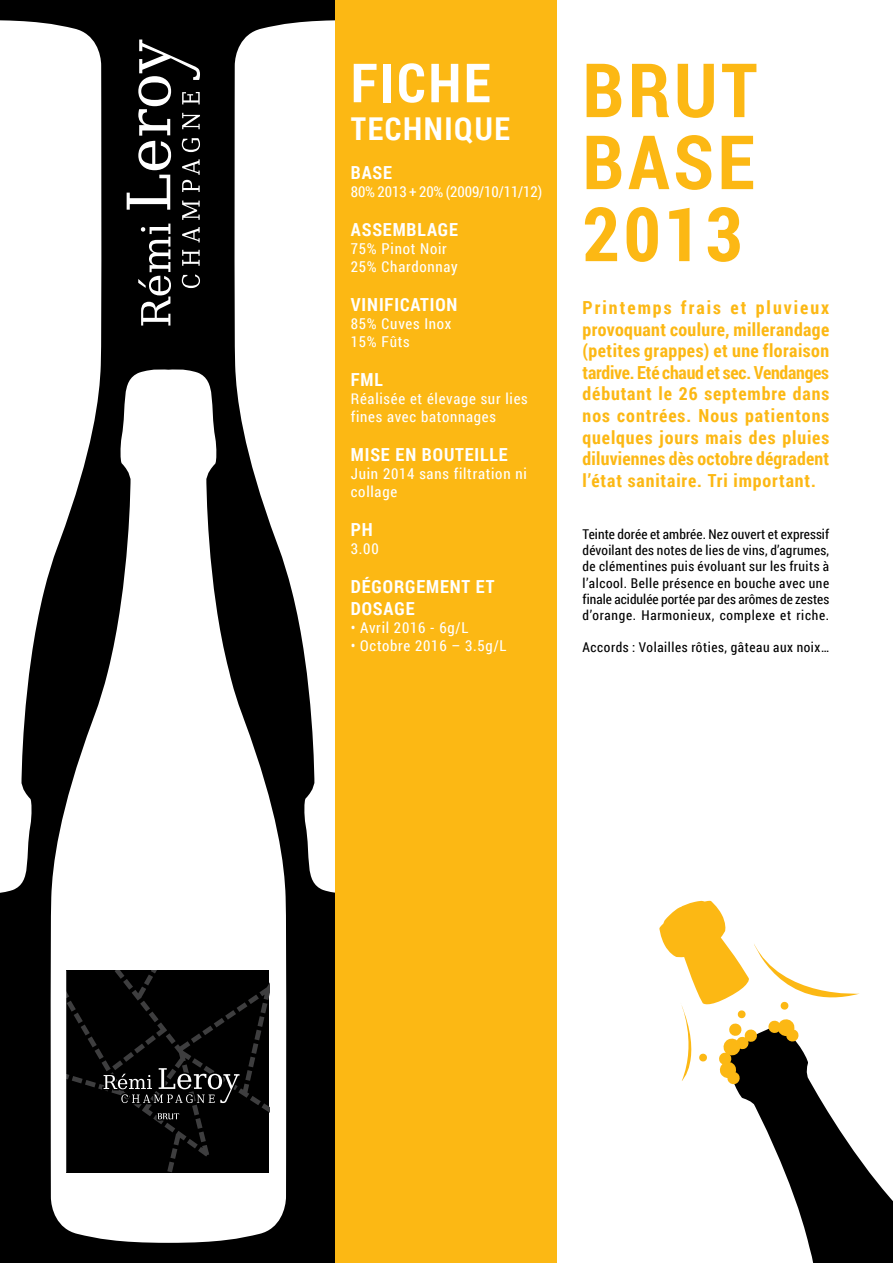
<style>
.page{position:relative;width:893px;height:1263px;background:#fff}
.page>*{position:absolute;margin:0;border:0;box-sizing:border-box;transform-origin:0 0}
.t1{font:700 75px/72px "Roboto Condensed";letter-spacing:.05em;color:#fcb814;text-align:justify}
.t2{font:700 54px "Roboto Condensed";letter-spacing:.05em;color:#fff}
.t3{font:700 31.5px "Roboto Condensed";letter-spacing:.05em;color:#fff}
.t4{font:700 18px/21.6px "Roboto Condensed";letter-spacing:.025em;color:#fcb814;text-align:justify}
.t5{font:700 18px/21.6px "Roboto Condensed";letter-spacing:.05em;color:#fff}
.t6{font:15px/18px "Roboto Condensed";letter-spacing:.05em;color:#fff}
.t7{font:15px "Roboto Condensed";letter-spacing:-.005em;color:#fff}
.t8{font:13.5px/16.2px "Roboto Condensed";letter-spacing:.045em;color:#000;text-align:justify}
</style>
<div class="page">
<div style="left:0;top:0;width:336px;height:1263px;background:#000"></div>
<svg style="left:234px;top:20px;width:102px;height:874px;background:#dededc"></svg>
<svg style="left:0;top:20px;width:102px;height:873px;background:#dedede"></svg>
<svg style="left:50px;top:368px;width:237px;height:875px;fill:#fff"></svg>
<svg style="left:127px;top:40px;width:73px;height:286px"></svg>
<div style="left:336px;top:0;width:221px;height:1263px;background:#fcb814"></div>
<svg style="left:659px;top:900px;width:234px;height:363px"></svg>
<svg style="left:67px;top:970px;width:202px;height:202px"></svg>
<h2 class="t2" style="left:351px;top:45px;width:141px">FICHE</h2>
<h3 class="t3" style="left:351px;top:107px;width:161px">TECHNIQUE</h3>
<h3 class="t5" style="left:351px;top:161px;width:43px">BASE</h3>
<p class="t7" style="left:351px;top:181px;width:193px">80% 2013 + 20% (2009/10/11/12)</p>
<h3 class="t5" style="left:351px;top:218px;width:109px">ASSEMBLAGE</h3>
<p class="t6" style="left:351px;top:239px;width:108px">75% Pinot Noir<br>25% Chardonnay</p>
<h3 class="t5" style="left:351px;top:293px;width:108px">VINIFICATION</h3>
<p class="t6" style="left:351px;top:314px;width:102px">85% Cuves Inox<br>15% Fûts</p>
<h3 class="t5" style="left:351px;top:368px;width:34px">FML</h3>
<p class="t6" style="left:351px;top:389px;width:178px">Réalisée et élevage sur lies fines avec batonnages</p>
<h3 class="t5" style="left:351px;top:443px;width:158px">MISE EN BOUTEILLE</h3>
<p class="t6" style="left:351px;top:464px;width:177px">Juin 2014 sans filtration ni collage</p>
<h3 class="t5" style="left:351px;top:518px;width:23px">PH</h3>
<p class="t6" style="left:351px;top:539px;width:29px">3.00</p>
<h3 class="t5" style="left:351px;top:575px;width:145px">DÉGORGEMENT ET<br>DOSAGE</h3>
<p class="t6" style="left:351px;top:618px;width:119px">• Avril 2016 - 6g/L</p>
<p class="t6" style="left:351px;top:636px;width:157px">• Octobre 2016 – 3.5g/L</p>
<h1 class="t1" style="left:583px;top:52px;width:176px">BRUT BASE 2013</h1>
<p class="t4" style="left:583px;top:296px;width:248px">Printemps frais et pluvieux provoquant coulure, millerandage (petites grappes) et une floraison tardive. Eté chaud et sec. Vendanges débutant le 26 septembre dans nos contrées. Nous patientons quelques jours mais des pluies diluviennes dès octobre dégradent l’état sanitaire. Tri important.</p>
<p class="t8" style="left:583px;top:526px;width:248px">Teinte dorée et ambrée. Nez ouvert et expressif dévoilant des notes de lies de vins, d’agrumes, de clémentines puis évoluant sur les fruits à l’alcool. Belle présence en bouche avec une finale acidulée portée par des arômes de zestes d’orange. Harmonieux, complexe et riche.</p>
<p class="t8" style="left:583px;top:639px;width:248px">Accords : Volailles rôties, gâteau aux noix…</p>
</div>
